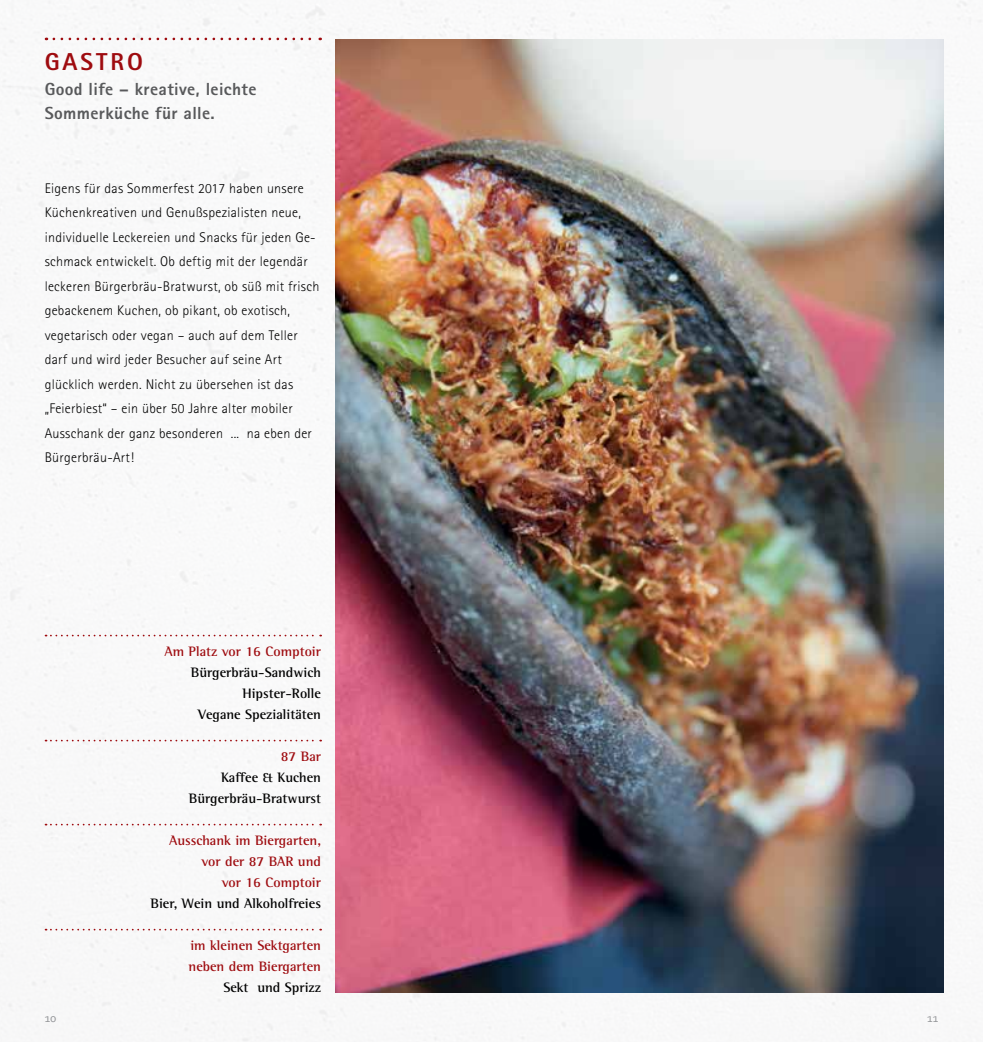
<style>
.page{position:relative;width:983px;height:1042px;background:#fff}
.page>*{position:absolute;margin:0;border:0;box-sizing:border-box;transform-origin:0 0}
.t1{font:800 24.5px "Rotis Sans Serif";letter-spacing:.12em;color:#9e0b0f}
.t2{font:800 17.5px/24.5px "Rotis Sans Serif";letter-spacing:.02em;color:#58595b}
.t3{font:300 14px/24.5px "Rotis Sans Serif";letter-spacing:.02em;color:#000}
.t4{font:700 14px/21px "Rotis Semi Serif";color:#000;text-align:right}
.t5{font:700 14px/21px "Rotis Semi Serif";color:#9e0b0f;text-align:right}
.t6{font:12.25px "Corbel";color:#939598}
</style>
<div class="page">
<img style="left:0;top:0;width:982px;height:1042px">
<img style="left:336px;top:40px;width:607px;height:952px">
<svg style="left:54px;top:38px;width:266px;height:2px"></svg>
<svg style="left:46px;top:635px;width:275px;height:1px"></svg>
<svg style="left:46px;top:740px;width:275px;height:1px"></svg>
<svg style="left:46px;top:824px;width:275px;height:1px"></svg>
<svg style="left:46px;top:929px;width:275px;height:1px"></svg>
<h1 class="t1" style="left:45px;top:46px;width:100px">GASTRO</h1>
<p class="t2" style="left:45px;top:76px;width:213px">Good life – kreative, leichte<br>Sommerküche für alle.</p>
<p class="t3" style="left:45px;top:176px;width:276px">Eigens für das Sommerfest 2017 haben unsere Küchenkreativen und Genußspezialisten neue, individuelle Leckereien und Snacks für jeden Ge&shy;schmack entwickelt. Ob deftig mit der legendär leckeren Bürgerbräu-Bratwurst, ob süß mit frisch gebackenem Kuchen, ob pikant, ob exotisch, vegetarisch oder vegan – auch auf dem Teller darf und wird jeder Besucher auf seine Art glücklich werden. Nicht zu übersehen ist das „Feierbiest“ – ein über 50 Jahre alter mobiler Ausschank der ganz besonderen ... na eben der Bürgerbräu-Art!</p>
<p class="t5" style="left:164px;top:641px;width:158px">Am Platz vor 16 Comptoir</p>
<p class="t4" style="left:191px;top:662px;width:132px">Bürgerbräu-Sandwich<br>Hipster-Rolle<br>Vegane Spezialitäten</p>
<p class="t5" style="left:281px;top:746px;width:42px">87 Bar</p>
<p class="t4" style="left:189px;top:767px;width:134px">Kaffee &amp; Kuchen<br>Bürgerbräu-Bratwurst</p>
<p class="t5" style="left:169px;top:830px;width:153px">Ausschank im Biergarten, vor der 87 BAR und<br>vor 16 Comptoir</p>
<p class="t4" style="left:150px;top:893px;width:172px">Bier, Wein und Alkoholfreies</p>
<p class="t5" style="left:188px;top:935px;width:134px;text-align:left">im kleinen Sektgarten neben dem Biergarten</p>
<p class="t4" style="left:223px;top:977px;width:99px">Sekt und Sprizz</p>
<p class="t6" style="left:45px;top:1010px;width:13px">10</p>
<p class="t6" style="left:927px;top:1010px;width:12px">11</p>
</div>
